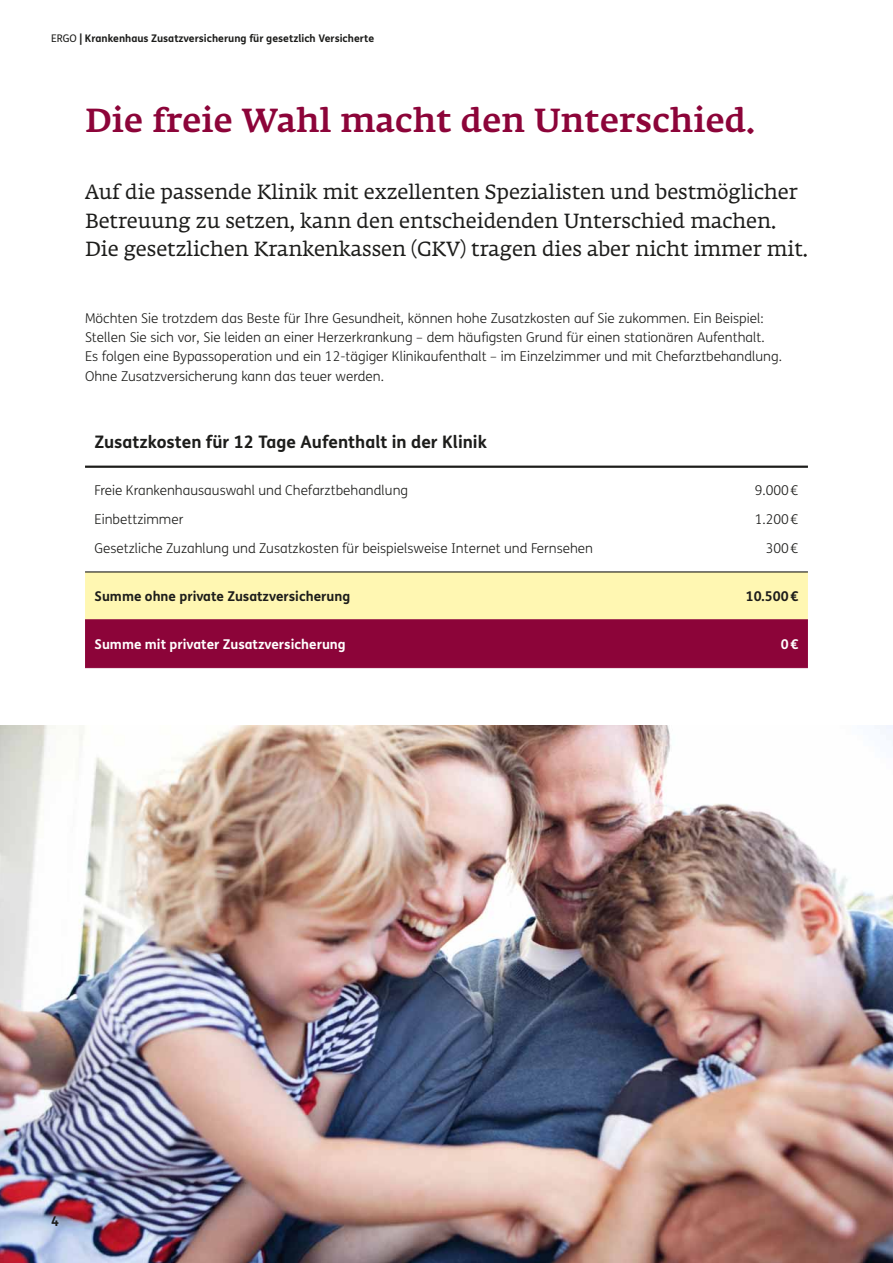
<style>
.page{position:relative;width:893px;height:1263px;background:#fff}
.page>*{position:absolute;margin:0;border:0;box-sizing:border-box;transform-origin:0 0}
.t1{font:500 33px "Fedra Serif A Pro";letter-spacing:.01em;color:#8c0439}
.t2{font:20.25px/28.7px "Fedra Serif A Pro";color:#1d1d1b}
.t3{font:700 17.25px "FS Me";color:#1d1d1b}
.t4{font:300 13.5px/28.7px "FS Me";color:#1d1d1b}
.t5{font:700 13.5px "FS Me";color:#1d1d1b}
.t6{font:700 13.5px "FS Me";color:#fff}
.t7{font:700 10.5px "FS Me";color:#1d1d1b}
.s1{font-weight:400}
</style>
<div class="page">
<img style="left:0;top:725px;width:893px;height:538px">
<svg style="left:85px;top:572px;width:723px;height:95px;background:#c47c74"></svg>
<hr style="left:85px;top:619px;width:723px;height:1px;background:#8c0439">
<hr style="left:85px;top:667px;width:723px;height:1px;background:#8c0439">
<hr style="left:85px;top:571px;width:723px;height:1px;background:#1d1d1b">
<hr style="left:85px;top:466px;width:723px;height:2px;background:#1d1d1b">
<p class="t7" style="left:51px;top:34px;width:325px"><span class="s1">ERGO</span> | Krankenhaus Zusatzversicherung für gesetzlich Versicherte</p>
<h1 class="t1" style="left:85px;top:107px;width:671px">Die freie Wahl macht den Unterschied.</h1>
<h2 class="t2" style="left:85px;top:179px;width:724px">Auf die passende Klinik mit exzellenten Spezialisten und bestmöglicher<br>Betreuung zu setzen, kann den entscheidenden Unterschied machen.<br>Die gesetzlichen Krankenkassen (GKV) tragen dies aber nicht immer mit.</h2>
<p class="t4" style="left:85px;top:310px;width:698px;line-height:19.2px">Möchten Sie trotzdem das Beste für Ihre Gesundheit, können hohe Zusatzkosten auf Sie zukommen. Ein Beispiel:<br>Stellen Sie sich vor, Sie leiden an einer Herzerkrankung – dem häufigsten Grund für einen stationären Aufenthalt.<br>Es folgen eine Bypassoperation und ein 12-tägiger Klinikaufenthalt – im Einzelzimmer und mit Chefarztbehandlung.<br>Ohne Zusatzversicherung kann das teuer werden.</p>
<p class="t3" style="left:95px;top:434px;width:394px">Zusatzkosten für 12 Tage Aufenthalt in der Klinik</p>
<p class="t4" style="left:95px;top:477px;width:500px">Freie Krankenhausauswahl und Chefarztbehandlung<br>Einbettzimmer<br>Gesetzliche Zuzahlung und Zusatzkosten für beispielsweise Internet und Fernsehen</p>
<p class="t4" style="left:755px;top:477px;width:45px;text-align:right">9.000 €<br>1.200 €<br>300 €</p>
<p class="t5" style="left:95px;top:590px;width:257px">Summe ohne private Zusatzversicherung</p>
<p class="t5" style="left:746px;top:590px;width:54px">10.500 €</p>
<p class="t6" style="left:95px;top:638px;width:253px">Summe mit privater Zusatzversicherung</p>
<p class="t6" style="left:781px;top:638px;width:19px">0 €</p>
<p class="t5" style="left:51px;top:1215px;width:9px">4</p>
</div>
